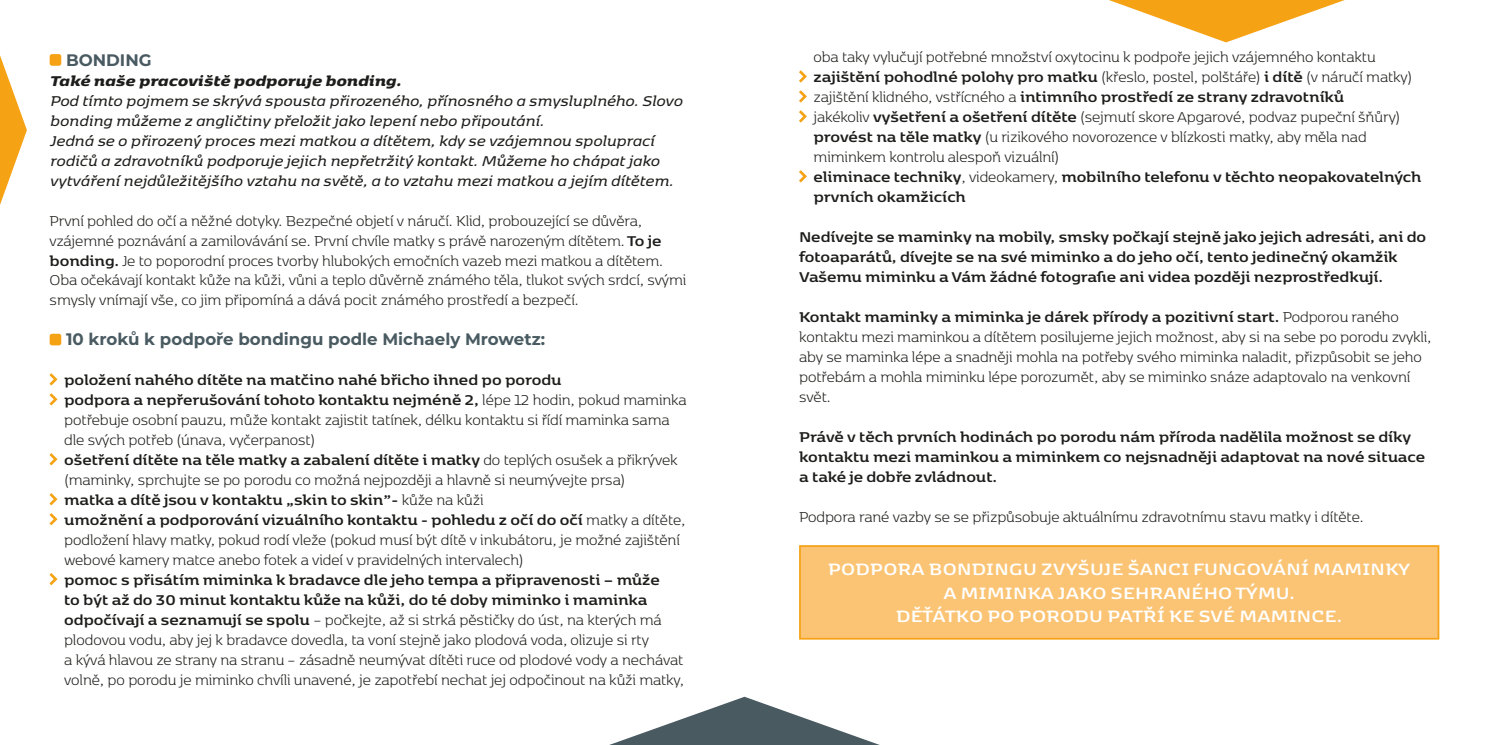
<style>
.page{position:relative;width:1489px;height:745px;background:#fff}
.page>*{position:absolute;margin:0;border:0;box-sizing:border-box;transform-origin:0 0}
.t1{font:700 19.25px/23.1px "Kobenhavn";letter-spacing:.015em;color:#fff;text-align:center}
.t2{font:300 16.62px/19.9px "Kobenhavn";color:#1d1d1b}
.t3{font:700 16.62px/19.9px "Kobenhavn";color:#1d1d1b}
.t4{font:italic 600 16.62px/19.9px "Kobenhavn";color:#1d1d1b}
.t5{font:700 16.62px "Montserrat";color:#495a61}
.t6{font:italic 900 16.62px "Kobenhavn";color:#1d1d1b}
.s1{font-weight:700}
</style>
<div class="page">
<div style="left:50px;top:54px;width:11px;height:12px;background:#f6a215;border-radius:2px"></div>
<div style="left:50px;top:333px;width:11px;height:12px;background:#f6a215;border-radius:2px"></div>
<svg style="left:50px;top:373px;width:7px;height:12px"></svg>
<svg style="left:50px;top:393px;width:7px;height:12px"></svg>
<svg style="left:50px;top:453px;width:7px;height:12px"></svg>
<svg style="left:50px;top:493px;width:7px;height:12px"></svg>
<svg style="left:50px;top:513px;width:7px;height:12px"></svg>
<svg style="left:50px;top:573px;width:7px;height:11px"></svg>
<svg style="left:799px;top:70px;width:7px;height:12px"></svg>
<svg style="left:799px;top:90px;width:7px;height:12px"></svg>
<svg style="left:799px;top:110px;width:7px;height:12px"></svg>
<svg style="left:799px;top:170px;width:7px;height:12px"></svg>
<div style="left:800px;top:545px;width:638px;height:93px;background:#fbc474"></div>
<div style="left:799px;top:545px;width:640px;height:94px;border:2px solid #f6a215"></div>
<svg style="left:1109px;top:0;width:235px;height:42px"></svg>
<svg style="left:612px;top:696px;width:265px;height:48px"></svg>
<svg style="left:0;top:55px;width:27px;height:150px"></svg>
<p class="t5" style="left:66px;top:48px;width:87px">BONDING</p>
<p class="t6" style="left:50px;top:68px;width:353px">Také naše pracoviště podporuje bonding.</p>
<p class="t4" style="left:50px;top:89px;width:634px">Pod tímto pojmem se skrývá spousta přirozeného, přínosného a smysluplného. Slovo bonding můžeme z angličtiny přeložit jako lepení nebo připoutání.<br>Jedná se o přirozený proces mezi matkou a dítětem, kdy se vzájemnou spoluprací rodičů a zdravotníků podporuje jejich nepřetržitý kontakt. Můžeme ho chápat jako vytváření nejdůležitějšího vztahu na světě, a to vztahu mezi matkou a jejím dítětem.</p>
<p class="t2" style="left:50px;top:209px;width:638px">První pohled do očí a něžné dotyky. Bezpečné objetí v náručí. Klid, probouzející se důvěra, vzájemné poznávání a zamilovávání se. První chvíle matky s právě narozeným dítětem. <span class="s1">To je bonding.</span> Je to poporodní proces tvorby hlubokých emočních vazeb mezi matkou a dítětem.<br>Oba očekávají kontakt kůže na kůži, vůni a teplo důvěrně známého těla, tlukot svých srdcí, svými smysly vnímají vše, co jim připomíná a dává pocit známého prostředí a bezpečí.</p>
<p class="t5" style="left:66px;top:327px;width:480px">10 kroků k podpoře bondingu podle Michaely Mrowetz:</p>
<p class="t2" style="left:64px;top:369px;width:624px"><span class="s1">položení nahého dítěte na matčino nahé břicho ihned po porodu<br>podpora a nepřerušování tohoto kontaktu nejméně 2,</span> lépe 12 hodin, pokud maminka potřebuje osobní pauzu, může kontakt zajistit tatínek, délku kontaktu si řídí maminka sama dle svých potřeb (únava, vyčerpanost)<br><span class="s1">ošetření dítěte na těle matky a zabalení dítěte i matky</span> do teplých osušek a přikrývek (maminky, sprchujte se po porodu co možná nejpozději a hlavně si neumývejte prsa)<br><span class="s1">matka a dítě jsou v kontaktu „skin to skin”-</span> kůže na kůži<br><span class="s1">umožnění a podporování vizuálního kontaktu - pohledu z očí do očí</span> matky a dítěte, podložení hlavy matky, pokud rodí vleže (pokud musí být dítě v inkubátoru, je možné zajištění webové kamery matce anebo fotek a videí v pravidelných intervalech)</p>
<p class="t2" style="left:64px;top:568px;width:621px"><span class="s1">pomoc s přisátím miminka k bradavce dle jeho tempa a připravenosti – může<br>to být až do 30 minut kontaktu kůže na kůži, do té doby miminko i maminka odpočívají a seznamují se spolu</span> – počkejte, až si strká pěstičky do úst, na kterých má plodovou vodu, aby jej k bradavce dovedla, ta voní stejně jako plodová voda, olizuje si rty<br>a kývá hlavou ze strany na stranu – zásadně neumývat dítěti ruce od plodové vody a nechávat volně, po porodu je miminko chvíli unavené, je zapotřebí nechat jej odpočinout na kůži matky,</p>
<p class="t2" style="left:813px;top:46px;width:609px">oba taky vylučují potřebné množství oxytocinu k podpoře jejich vzájemného kontaktu <span class="s1">zajištění pohodlné polohy pro matku</span> (křeslo, postel, polštáře) <span class="s1">i dítě</span> (v náručí matky) zajištění klidného, vstřícného a <span class="s1">intimního prostředí ze strany zdravotníků<br></span>jakékoliv <span class="s1">vyšetření a ošetření dítěte</span> (sejmutí skore Apgarové, podvaz pupeční šňůry) <span class="s1">provést na těle matky</span> (u rizikového novorozence v blízkosti matky, aby měla nad miminkem kontrolu alespoň vizuální)<br><span class="s1">eliminace techniky</span>, videokamery, <span class="s1">mobilního telefonu v těchto neopakovatelných prvních okamžicích</span></p>
<p class="t3" style="left:799px;top:226px;width:628px">Nedívejte se maminky na mobily, smsky počkají stejně jako jejich adresáti, ani do fotoaparátů, dívejte se na své miminko a do jeho očí, tento jedinečný okamžik<br>Vašemu miminku a Vám žádné fotografie ani videa později nezprostředkují.</p>
<p class="t2" style="left:799px;top:306px;width:634px"><span class="s1">Kontakt maminky a miminka je dárek přírody a pozitivní start.</span> Podporou raného kontaktu mezi maminkou a dítětem posilujeme jejich možnost, aby si na sebe po porodu zvykli, aby se maminka lépe a snadněji mohla na potřeby svého miminka naladit, přizpůsobit se jeho potřebám a mohla miminku lépe porozumět, aby se miminko snáze adaptovalo na venkovní svět.</p>
<p class="t3" style="left:799px;top:425px;width:627px">Právě v těch prvních hodinách po porodu nám příroda nadělila možnost se díky kontaktu mezi maminkou a miminkem co nejsnadněji adaptovat na nové situace a také je dobře zvládnout.</p>
<p class="t2" style="left:799px;top:505px;width:566px">Podpora rané vazby se se přizpůsobuje aktuálnímu zdravotnímu stavu matky i dítěte.</p>
<p class="t1" style="left:828px;top:556px;width:583px">PODPORA BONDINGU ZVYŠUJE ŠANCI FUNGOVÁNÍ MAMINKY<br>A MIMINKA JAKO SEHRANÉHO TÝMU.<br>DĚŤÁTKO PO PORODU PATŘÍ KE SVÉ MAMINCE.</p>
</div>
